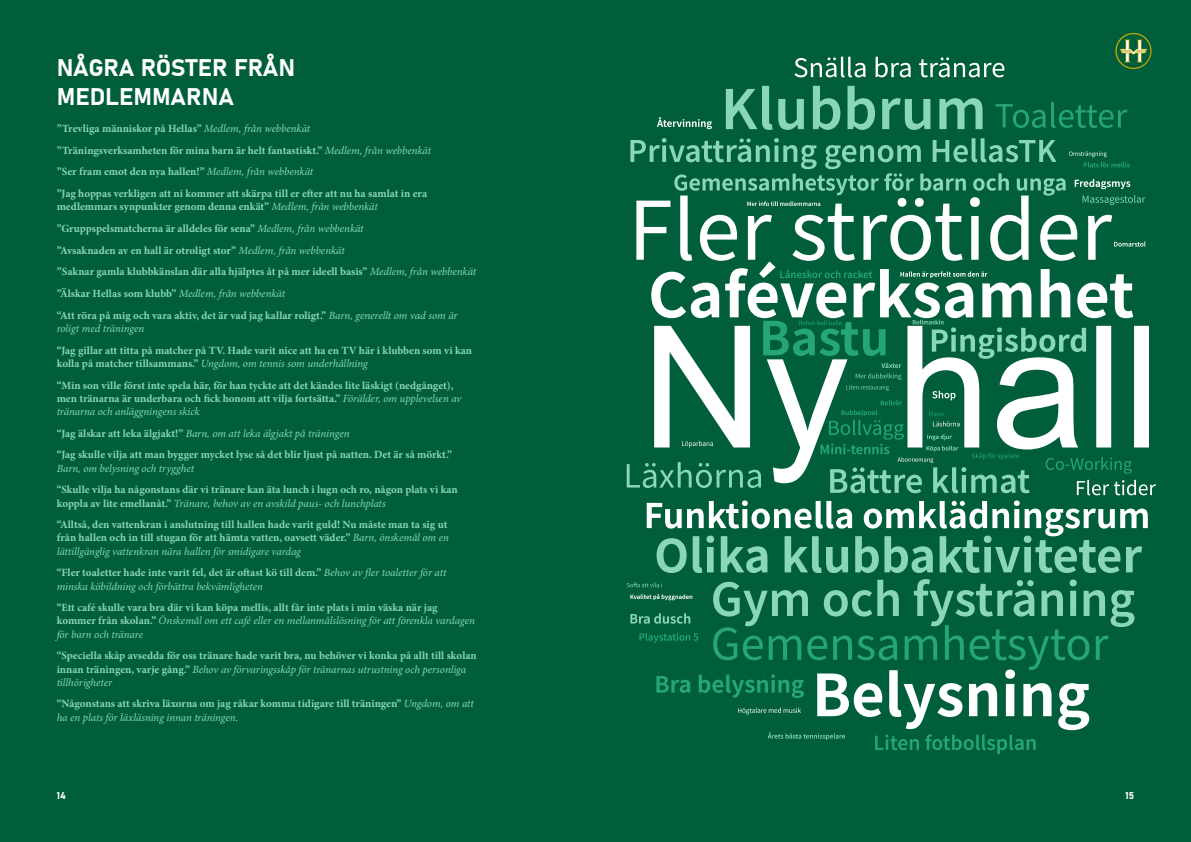
<style>
.page{position:relative;width:1191px;height:842px;background:#005f3a}
.page>*{position:absolute;margin:0;border:0;box-sizing:border-box;transform-origin:0 0}
.t1{font:24px/28.8px "Bahnschrift";color:#fff}
.t2{font:700 11px/13.2px "Minion Pro";color:#8ad6b8}
.t3{font:italic 11px/13.2px "Minion Pro";letter-spacing:-.01em;color:#8ad6b8}
.t4{font:10px "Bahnschrift";color:#fff}
.s1{font-weight:400;font-style:italic}
.s2{font-weight:700;font-style:normal}
</style>
<div class="page">
<svg style="left:726px;top:86px;width:256px;height:44px"></svg>
<svg style="left:794px;top:57px;width:210px;height:20px"></svg>
<svg style="left:995px;top:102px;width:132px;height:26px"></svg>
<svg style="left:657px;top:117px;width:55px;height:12px"></svg>
<svg style="left:626px;top:579px;width:508px;height:175px"></svg>
<svg style="left:626px;top:138px;width:529px;height:435px"></svg>
<svg style="left:1115px;top:33px;width:36px;height:36px"></svg>
<svg style="left:1116px;top:34px;width:34px;height:34px"></svg>
<svg style="left:1119px;top:40px;width:28px;height:22px"></svg>
<h2 class="t1" style="left:57px;top:51px;width:240px">NÅGRA RÖSTER FRÅN<br>MEDLEMMARNA</h2>
<p class="t2" style="left:57px;top:122px;width:255px">”Trevliga människor på Hellas” <span class="s1">Medlem, från webbenkät</span></p>
<p class="t2" style="left:57px;top:143px;width:376px">”Träningsverksamheten för mina barn är helt fantastiskt.” <span class="s1">Medlem, från webbenkät</span></p>
<p class="t2" style="left:57px;top:165px;width:258px">”Ser fram emot den nya hallen!” <span class="s1">Medlem, från webbenkät</span></p>
<p class="t2" style="left:57px;top:187px;width:372px">”Jag hoppas verkligen att ni kommer att skärpa till er efter att nu ha samlat in era medlemmars synpunkter genom denna enkät” <span class="s1">Medlem, från webbenkät</span></p>
<p class="t2" style="left:57px;top:222px;width:308px">”Gruppspelsmatcherna är alldeles för sena” <span class="s1">Medlem, från webbenkät</span></p>
<p class="t2" style="left:57px;top:243px;width:289px">”Avsaknaden av en hall är otroligt stor” <span class="s1">Medlem, från webbenkät</span></p>
<p class="t2" style="left:57px;top:265px;width:421px">”Saknar gamla klubbkänslan där alla hjälptes åt på mer ideell basis” <span class="s1">Medlem, från webbenkät</span></p>
<p class="t2" style="left:57px;top:287px;width:230px">”Älskar Hellas som klubb” <span class="s1">Medlem, från webbenkät</span></p>
<p class="t2" style="left:57px;top:309px;width:402px">“Att röra på mig och vara aktiv, det är vad jag kallar roligt.” <span class="s1">Barn, generellt om vad som är roligt med träningen</span></p>
<p class="t2" style="left:57px;top:343px;width:417px">“Jag gillar att titta på matcher på TV. Hade varit nice att ha en TV här i klubben som vi kan kolla på matcher tillsammans.” <span class="s1">Ungdom, om tennis som underhållning</span></p>
<p class="t2" style="left:57px;top:378px;width:406px">“Min son ville först inte spela här, för han tyckte att det kändes lite läskigt (nedgånget), men tränarna är underbara och fick honom att vilja fortsätta.” <span class="s1">Förälder, om upplevelsen av tränarna och anläggningens skick</span></p>
<p class="t3" style="left:57px;top:427px;width:294px"><span class="s2">“Jag älskar att leka älgjakt!”</span> Barn, om att leka älgjakt på träningen</p>
<p class="t2" style="left:57px;top:448px;width:397px">“Jag skulle vilja att man bygger mycket lyse så det blir ljust på natten. Det är så mörkt.”<br><span class="s1">Barn, om belysning och trygghet</span></p>
<p class="t2" style="left:57px;top:483px;width:402px">“Skulle vilja ha någonstans där vi tränare kan äta lunch i lugn och ro, någon plats vi kan koppla av lite emellanåt.” <span class="s1">Tränare, behov av en avskild paus- och lunchplats</span></p>
<p class="t2" style="left:57px;top:518px;width:394px">“Alltså, den vattenkran i anslutning till hallen hade varit guld! Nu måste man ta sig ut från hallen och in till stugan för att hämta vatten, oavsett väder.” <span class="s1">Barn, önskemål om en lättillgänglig vattenkran nära hallen för smidigare vardag</span></p>
<p class="t3" style="left:57px;top:566px;width:391px"><span class="s2">“Fler toaletter hade inte varit fel, det är oftast kö till dem.”</span> Behov av fler toaletter för att minska köbildning och förbättra bekvämligheten</p>
<p class="t2" style="left:57px;top:601px;width:420px">“Ett café skulle vara bra där vi kan köpa mellis, allt får inte plats i min väska när jag kommer från skolan.” <span class="s1">Önskemål om ett café eller en mellanmålslösning för att förenkla vardagen för barn och tränare</span></p>
<p class="t2" style="left:57px;top:649px;width:421px">“Speciella skåp avsedda för oss tränare hade varit bra, nu behöver vi konka på allt till skolan innan träningen, varje gång.” <span class="s1">Behov av förvaringsskåp för tränarnas utrustning och personliga tillhörigheter</span></p>
<p class="t2" style="left:57px;top:697px;width:419px">“Någonstans att skriva läxorna om jag råkar komma tidigare till träningen” <span class="s1">Ungdom, om att ha en plats för läxläsning innan träningen.</span></p>
<p class="t4" style="left:57px;top:788px;width:11px">14</p>
<p class="t4" style="left:1125px;top:788px;width:10px">15</p>
</div>
